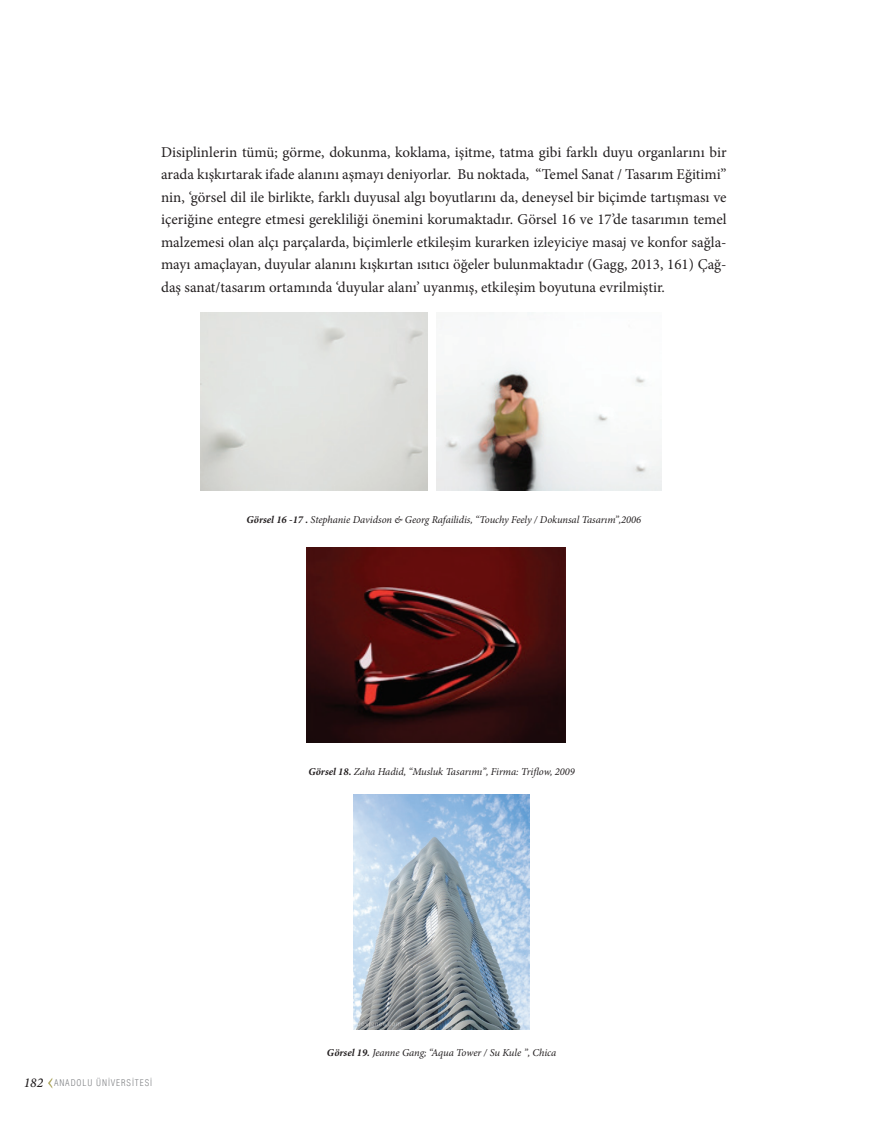
<style>
.page{position:relative;width:893px;height:1127px;background:#fff}
.page>*{position:absolute;margin:0;border:0;box-sizing:border-box;transform-origin:0 0}
.t1{font:15px/22.5px "Minion Pro";color:#231f20;text-align:justify}
.t2{font:italic 10.5px "Minion Pro";letter-spacing:-.01em;color:#231f20}
.t3{font:300 condensed 9px "Helvetica";letter-spacing:.1em;color:#808285}
.s1{font-weight:700}
.s2{font-family:"Minion Pro";font-weight:500;font-style:italic;font-stretch:normal;font-size:13.5px;color:#231f20}
</style>
<div class="page">
<svg style="left:48px;top:1078px;width:4px;height:10px"></svg>
<img style="left:436px;top:313px;width:226px;height:178px">
<img style="left:306px;top:548px;width:260px;height:194px">
<img style="left:353px;top:795px;width:177px;height:234px">
<p class="t1" style="left:161px;top:141px;width:567px">Disiplinlerin tümü; görme, dokunma, koklama, işitme, tatma gibi farklı duyu organlarını bir arada kışkırtarak ifade alanını aşmayı deniyorlar. Bu noktada, “Temel Sanat / Tasarım Eğitimi” nin, ‘görsel dil ile birlikte, farklı duyusal algı boyutlarını da, deneysel bir biçimde tartışması ve içeriğine entegre etmesi gerekliliği önemini korumaktadır. Görsel 16 ve 17’de tasarımın temel malzemesi olan alçı parçalarda, biçimlerle etkileşim kurarken izleyiciye masaj ve konfor sağla&shy;mayı amaçlayan, duyular alanını kışkırtan ısıtıcı öğeler bulunmaktadır (Gagg, 2013, 161) Çağ&shy;daş sanat/tasarım ortamında ‘duyular alanı’ uyanmış, etkileşim boyutuna evrilmiştir.</p>
<p class="t2" style="left:246px;top:512px;width:396px"><span class="s1">Görsel 16 -17 .</span> Stephanie Davidson &amp; Georg Rafailidis, “Touchy Feely / Dokunsal Tasarım”,2006</p>
<p class="t2" style="left:308px;top:764px;width:268px"><span class="s1">Görsel 18.</span> Zaha Hadid, “Musluk Tasarımı”, Firma: Triflow, 2009</p>
<p class="t3" style="left:24px;top:1078px;width:130px"><span class="s2">182</span> ANADOLU ÜNİVERSİTESİ</p>
<p class="t2" style="left:327px;top:1045px;width:231px"><span class="s1">Görsel 19.</span> Jeanne Gang; “Aqua Tower / Su Kule ”, Chica</p>
</div>
